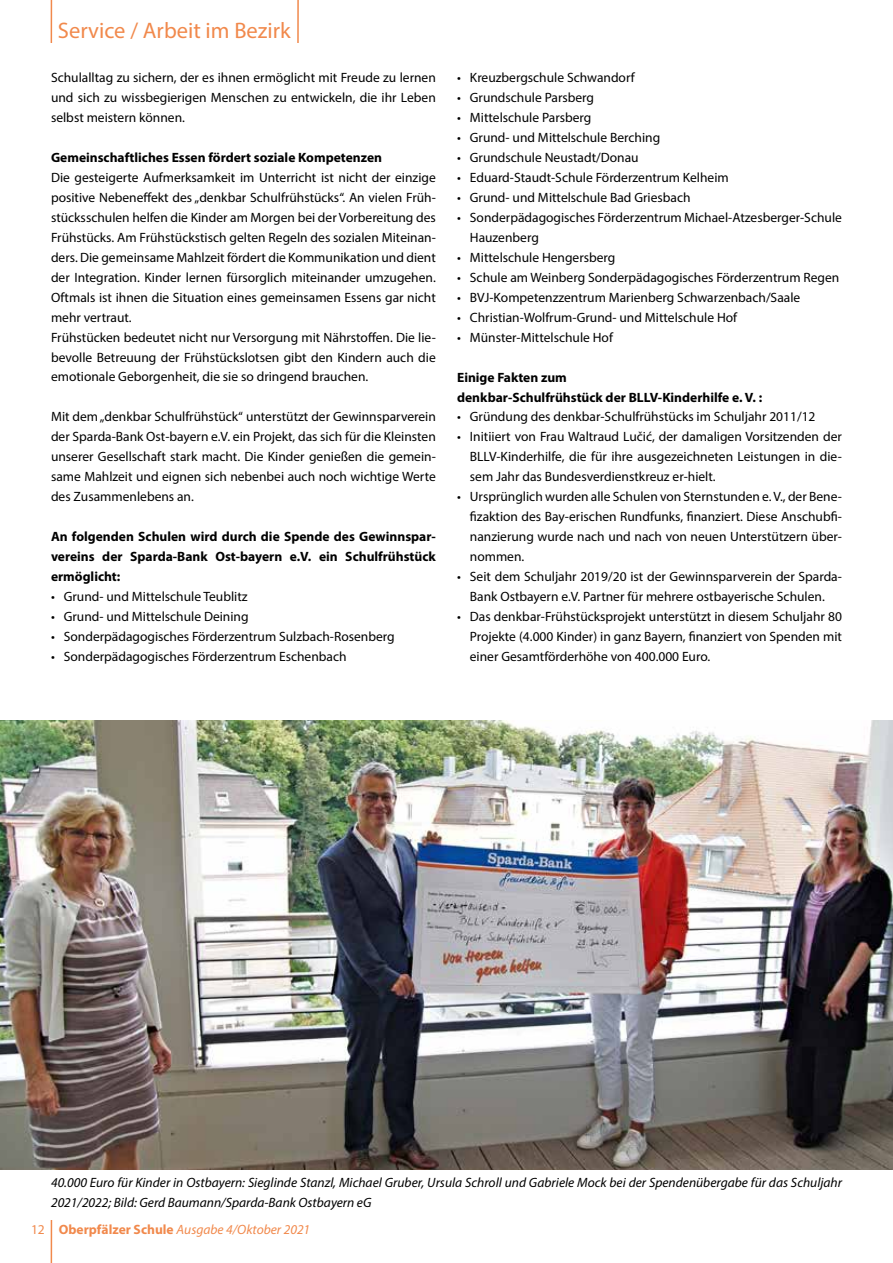
<style>
.page{position:relative;width:893px;height:1263px;background:#fff}
.page>*{position:absolute;margin:0;border:0;box-sizing:border-box;transform-origin:0 0}
.t1{font:22.5px "Myriad Pro";color:#f1894c}
.t2{font:13.5px/20px "Myriad Pro";color:#000;text-align:justify}
.t3{font:700 13.5px/20px "Myriad Pro";color:#000;text-align:justify}
.t4{font:italic 13.5px/20px "Myriad Pro";color:#000}
.t5{font:italic 13.5px "Myriad Pro";color:#f1894c}
.s1{font-style:normal}
.s2{font-weight:700;font-style:normal}
</style>
<div class="page">
<hr style="left:51px;top:1220px;width:1px;height:43px;background:#f1894c">
<hr style="left:51px;top:0;width:1px;height:43px;background:#f1894c">
<hr style="left:297px;top:0;width:2px;height:43px;background:#f1894c">
<img style="left:0;top:720px;width:893px;height:449px">
<h1 class="t1" style="left:58px;top:17px;width:234px">Service / Arbeit im Bezirk</h1>
<p class="t2" style="left:51px;top:67px;width:386px">Schulalltag zu sichern, der es ihnen ermöglicht mit Freude zu lernen und sich zu wissbegierigen Menschen zu entwickeln, die ihr Leben selbst meistern können.</p>
<p class="t3" style="left:51px;top:147px;width:333px">Gemeinschaftliches Essen fördert soziale Kompetenzen</p>
<p class="t2" style="left:51px;top:167px;width:386px;text-align:left">Die gesteigerte Aufmerksamkeit im Unterricht ist nicht der einzige positive Nebeneffekt des „denkbar Schulfrühstücks“. An vielen Früh&shy;stücksschulen helfen die Kinder am Morgen bei der Vorbereitung des Frühstücks. Am Frühstückstisch gelten Regeln des sozialen Miteinan&shy;ders. Die gemeinsame Mahlzeit fördert die Kommunikation und dient der Integration. Kinder lernen fürsorglich miteinander umzugehen.<br>Oftmals ist ihnen die Situation eines gemeinsamen Essens gar nicht mehr vertraut.<br>Frühstücken bedeutet nicht nur Versorgung mit Nährstoffen. Die lie&shy;bevolle Betreuung der Frühstückslotsen gibt den Kindern auch die emotionale Geborgenheit, die sie so dringend brauchen.</p>
<p class="t2" style="left:51px;top:407px;width:386px">Mit dem „denkbar Schulfrühstück“ unterstützt der Gewinnsparverein der Sparda-Bank Ost-bayern e.V. ein Projekt, das sich für die Kleinsten unserer Gesellschaft stark macht. Die Kinder genießen die gemein&shy;same Mahlzeit und eignen sich nebenbei auch noch wichtige Werte des Zusammenlebens an.</p>
<p class="t3" style="left:51px;top:526px;width:386px">An folgenden Schulen wird durch die Spende des Gewinnspar&shy;vereins der Sparda-Bank Ost-bayern e.V. ein Schulfrühstück ermöglicht:</p>
<p class="t2" style="left:51px;top:586px;width:198px">• Grund- und Mittelschule Teublitz</p>
<p class="t2" style="left:51px;top:606px;width:199px">• Grund- und Mittelschule Deining</p>
<p class="t2" style="left:51px;top:626px;width:345px">• Sonderpädagogisches Förderzentrum Sulzbach-Rosenberg</p>
<p class="t2" style="left:51px;top:646px;width:297px">• Sonderpädagogisches Förderzentrum Eschenbach</p>
<p class="t2" style="left:457px;top:67px;width:179px">• Kreuzbergschule Schwandorf</p>
<p class="t2" style="left:457px;top:87px;width:138px">• Grundschule Parsberg</p>
<p class="t2" style="left:457px;top:107px;width:136px">• Mittelschule Parsberg</p>
<p class="t2" style="left:457px;top:127px;width:205px">• Grund- und Mittelschule Berching</p>
<p class="t2" style="left:457px;top:147px;width:183px">• Grundschule Neustadt/Donau</p>
<p class="t2" style="left:457px;top:167px;width:273px">• Eduard-Staudt-Schule Förderzentrum Kelheim</p>
<p class="t2" style="left:457px;top:187px;width:235px">• Grund- und Mittelschule Bad Griesbach</p>
<p class="t2" style="left:470px;top:207px;width:374px;text-indent:-13px">• Sonderpädagogisches Förderzentrum Michael-Atzesberger-Schule<br>Hauzenberg</p>
<p class="t2" style="left:457px;top:247px;width:160px">• Mittelschule Hengersberg</p>
<p class="t2" style="left:457px;top:267px;width:384px">• Schule am Weinberg Sonderpädagogisches Förderzentrum Regen</p>
<p class="t2" style="left:457px;top:287px;width:345px">• BVJ-Kompetenzzentrum Marienberg Schwarzenbach/Saale</p>
<p class="t2" style="left:457px;top:307px;width:282px">• Christian-Wolfrum-Grund- und Mittelschule Hof</p>
<p class="t2" style="left:457px;top:327px;width:157px">• Münster-Mittelschule Hof</p>
<p class="t3" style="left:457px;top:367px;width:307px">Einige Fakten zum<br>denkbar-Schulfrühstück der BLLV-Kinderhilfe e. V. :</p>
<p class="t2" style="left:457px;top:407px;width:360px">• Gründung des denkbar-Schulfrühstücks im Schuljahr 2011/12</p>
<p class="t2" style="left:470px;top:427px;width:374px;text-indent:-13px">• Initiiert von Frau Waltraud Lučić, der damaligen Vorsitzenden der BLLV-Kinderhilfe, die für ihre ausgezeichneten Leistungen in die&shy;sem Jahr das Bundesverdienstkreuz er-hielt.</p>
<p class="t2" style="left:470px;top:487px;width:374px;text-indent:-13px">• Ursprünglich wurden alle Schulen von Sternstunden e. V., der Bene&shy;fizaktion des Bay-erischen Rundfunks, finanziert. Diese Anschubfi&shy;nanzierung wurde nach und nach von neuen Unterstützern über&shy;nommen.</p>
<p class="t2" style="left:457px;top:566px;width:386px;text-align:center">• Seit dem Schuljahr 2019/20 ist der Gewinnsparverein der Sparda-<br>Bank Ostbayern e.V. Partner für mehrere ostbayerische Schulen.</p>
<p class="t2" style="left:470px;top:606px;width:374px;text-indent:-13px">• Das denkbar-Frühstücksprojekt unterstützt in diesem Schuljahr 80<br>Projekte (4.000 Kinder) in ganz Bayern, finanziert von Spenden mit einer Gesamtförderhöhe von 400.000 Euro.</p>
<p class="t4" style="left:51px;top:1172px;width:792px">40.000 Euro für Kinder in Ostbayern: Sieglinde Stanzl, Michael Gruber, Ursula Schroll und Gabriele Mock bei der Spendenübergabe für das Schuljahr<br>2021/2022; Bild: Gerd Baumann/Sparda-Bank Ostbayern eG</p>
<p class="t5" style="left:31px;top:1221px;width:281px"><span class="s1">12</span> <span class="s2">Oberpfälzer Schule</span> Ausgabe 4/Oktober 2021</p>
</div>
